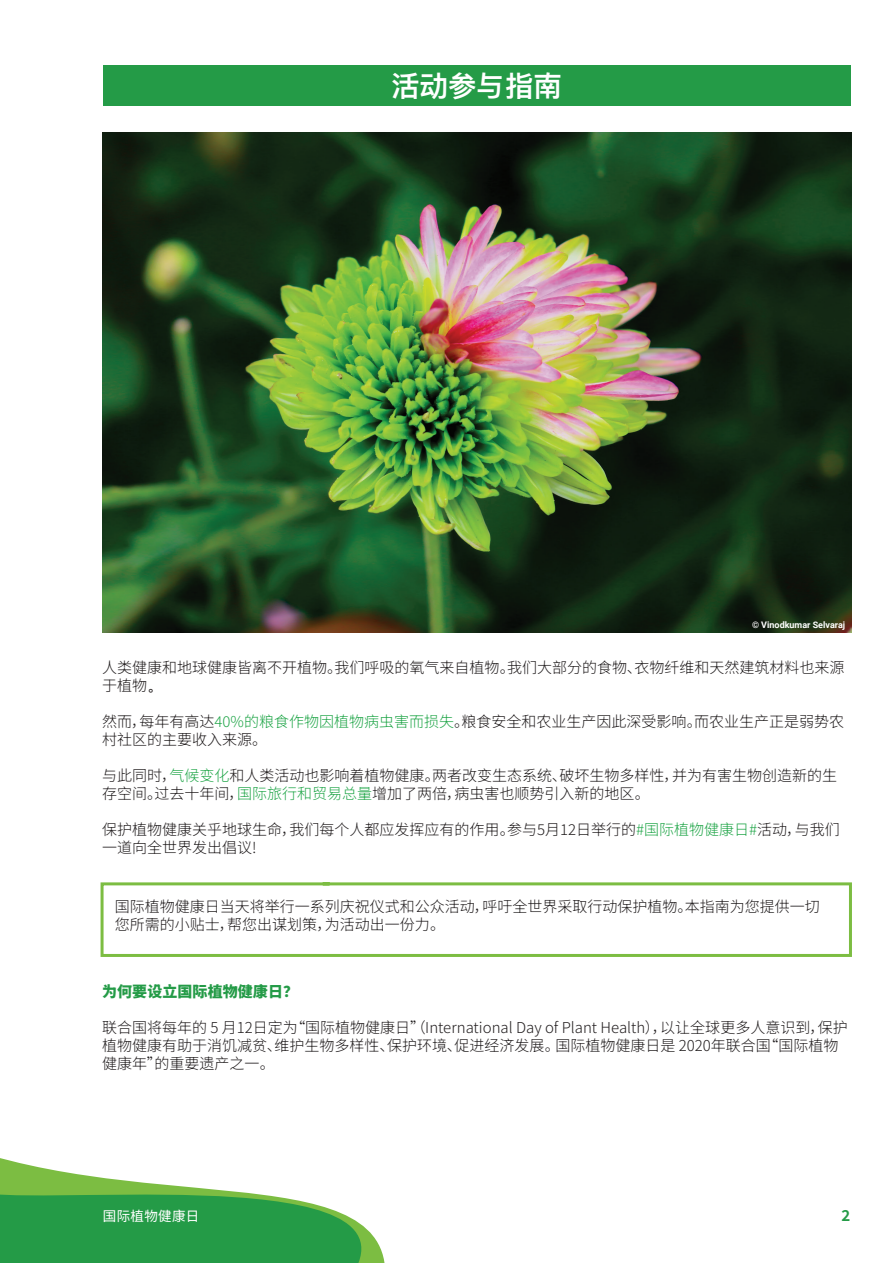
<style>
.page{position:relative;width:893px;height:1263px;background:#fff}
.page>*{position:absolute;margin:0;border:0;box-sizing:border-box;transform-origin:0 0}
.t1{font:600 28.5px "Ping Fang SC";color:#fff}
.t2{font:100 15px/18px "Noto Sans SC";color:#231f20}
.t3{font:100 15px "Noto Sans SC";letter-spacing:.005em;color:#249b47}
.t4{font:100 13.5px "Noto Sans SC";letter-spacing:.025em;color:#fff}
.t5{font:700 9px "Roboto";color:#fff}
.s1{font-family:"Ping Fang SC";font-weight:400}
.s2{color:#21a649}
</style>
<div class="page">
<svg style="left:0;top:1159px;width:385px;height:104px"></svg>
<div style="left:103px;top:66px;width:747px;height:40px;background:#249b47"></div>
<svg style="left:100px;top:882px;width:752px;height:75px"></svg>
<img style="left:102px;top:133px;width:750px;height:499px">
<h1 class="t1" style="left:391px;top:68px;width:172px">活动参与指南</h1>
<p class="t5" style="left:752px;top:618px;width:95px">© Vinodkumar Selvaraj</p>
<p class="t2" style="left:102px;top:658px;width:744px">人类健康和地球健康皆离不开植物。我们呼吸的氧气来自植物。我们大部分的食物、衣物纤维和天然建筑材料也来源于植物<span class="s1">。</span></p>
<p class="t2" style="left:102px;top:712px;width:744px">然而，每年有高达<span class="s2">40%的粮食作物因植物病虫害而损失</span>。粮食安全和农业生产因此深受影响。而农业生产正是弱势农村社区的主要收入来源。</p>
<p class="t2" style="left:102px;top:766px;width:736px">与此同时，<span class="s2">气候变化</span>和人类活动也影响着植物健康。两者改变生态系统、破坏生物多样性，并为有害生物创造新的生存空间。过去十年间，<span class="s2">国际旅行和贸易总量</span>增加了两倍，病虫害也顺势引入新的地区。</p>
<p class="t2" style="left:102px;top:820px;width:739px">保护植物健康关乎地球生命，我们每个人都应发挥应有的作用。参与5月12日举行的<span class="s2">#国际植物健康日#</span>活动，与我们一道向全世界发出倡议!</p>
<p class="t2" style="left:115px;top:898px;width:706px">国际植物健康日当天将举行一系列庆祝仪式和公众活动，呼吁全世界采取行动保护植物。本指南为您提供一切您所需的小贴士，帮您出谋划策，为活动出一份力。</p>
<p class="t3" style="left:102px;top:983px;width:198px">为何要设立国际植物健康日？</p>
<p class="t2" style="left:102px;top:1018px;width:747px">联合国将每年的 5 月12日定为“国际植物健康日”（International Day of Plant Health），以让全球更多人意识到，保护植物健康有助于消饥减贫、维护生物多样性、保护环境、促进经济发展。国际植物健康日是 2020年联合国“国际植物健康年”的重要遗产之一。</p>
<p class="t4" style="left:103px;top:1208px;width:98px">国际植物健康日</p>
<p class="t3" style="left:842px;top:1207px;width:10px">2</p>
</div>
